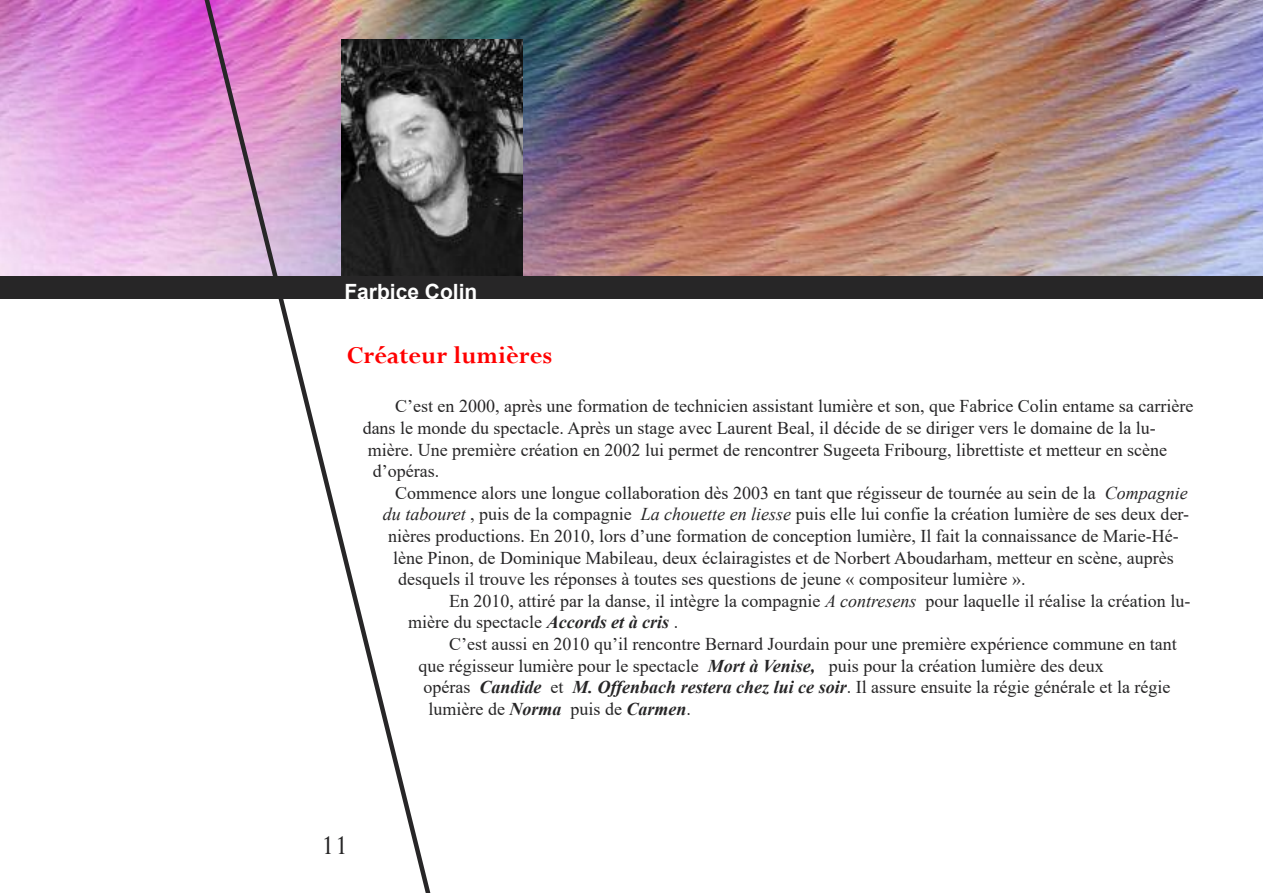
<style>
.page{position:relative;width:1263px;height:893px;background:#fff}
.page>*{position:absolute;margin:0;border:0;box-sizing:border-box;transform-origin:0 0}
.t1{font:30px "Perpetua";color:#272627}
.t2{font:700 27px "Perpetua";color:#f00}
.t3{font:700 21px "Arial";color:#fff}
.t4{font:18px "Times New Roman";color:#272627}
.s1{font-style:italic}
.s2{font-weight:700;font-style:italic}
</style>
<div class="page">
<img style="left:0;top:0;width:1263px;height:276px">
<svg style="left:199px;top:0;width:240px;height:893px"></svg>
<img style="left:342px;top:39px;width:180px;height:237px">
<div style="left:0;top:276px;width:1263px;height:23px;background:#272627"></div>
<p class="t3" style="left:344px;top:279px;width:135px">Farbice Colin</p>
<h2 class="t2" style="left:347px;top:341px;width:207px">Créateur lumières</h2>
<p class="t4" style="left:395px;top:396px;width:800px">C’est en 2000, après une formation de technicien assistant lumière et son, que Fabrice Colin entame sa carrière</p>
<p class="t4" style="left:363px;top:418px;width:795px">dans le monde du spectacle. Après un stage avec Laurent Beal, il décide de se diriger vers le domaine de la lu-</p>
<p class="t4" style="left:368px;top:440px;width:801px">mière. Une première création en 2002 lui permet de rencontrer Sugeeta Fribourg, librettiste et metteur en scène</p>
<p class="t4" style="left:373px;top:461px;width:68px">d’opéras.</p>
<p class="t4" style="left:395px;top:483px;width:794px">Commence alors une longue collaboration dès 2003 en tant que régisseur de tournée au sein de la <span class="s1">Compagnie</span></p>
<p class="t4" style="left:383px;top:504px;width:808px"><span class="s1">du tabouret</span> , puis de la compagnie <span class="s1">La chouette en liesse</span> puis elle lui confie la création lumière de ses deux der-</p>
<p class="t4" style="left:388px;top:526px;width:792px">nières productions. En 2010, lors d’une formation de conception lumière, Il fait la connaissance de Marie-Hé-</p>
<p class="t4" style="left:393px;top:548px;width:782px">lène Pinon, de Dominique Mabileau, deux éclairagistes et de Norbert Aboudarham, metteur en scène, auprès</p>
<p class="t4" style="left:398px;top:569px;width:629px">desquels il trouve les réponses à toutes ses questions de jeune « compositeur lumière ».</p>
<p class="t4" style="left:449px;top:591px;width:743px">En 2010, attiré par la danse, il intègre la compagnie <span class="s1">A contresens</span> pour laquelle il réalise la création lu-</p>
<p class="t4" style="left:408px;top:612px;width:271px">mière du spectacle <span class="s2">Accords et à cris</span> .</p>
<p class="t4" style="left:449px;top:634px;width:729px">C’est aussi en 2010 qu’il rencontre Bernard Jourdain pour une première expérience commune en tant</p>
<p class="t4" style="left:418px;top:656px;width:687px">que régisseur lumière pour le spectacle <span class="s2">Mort à Venise,</span> puis pour la création lumière des deux</p>
<p class="t4" style="left:423px;top:677px;width:748px">opéras <span class="s2">Candide</span> et <span class="s2">M. Offenbach restera chez lui ce soir</span>. Il assure ensuite la régie générale et la régie</p>
<p class="t4" style="left:429px;top:699px;width:264px">lumière de <span class="s2">Norma</span> puis de <span class="s2">Carmen</span>.</p>
<h1 class="t1" style="left:321px;top:830px;width:29px">11</h1>
</div>
